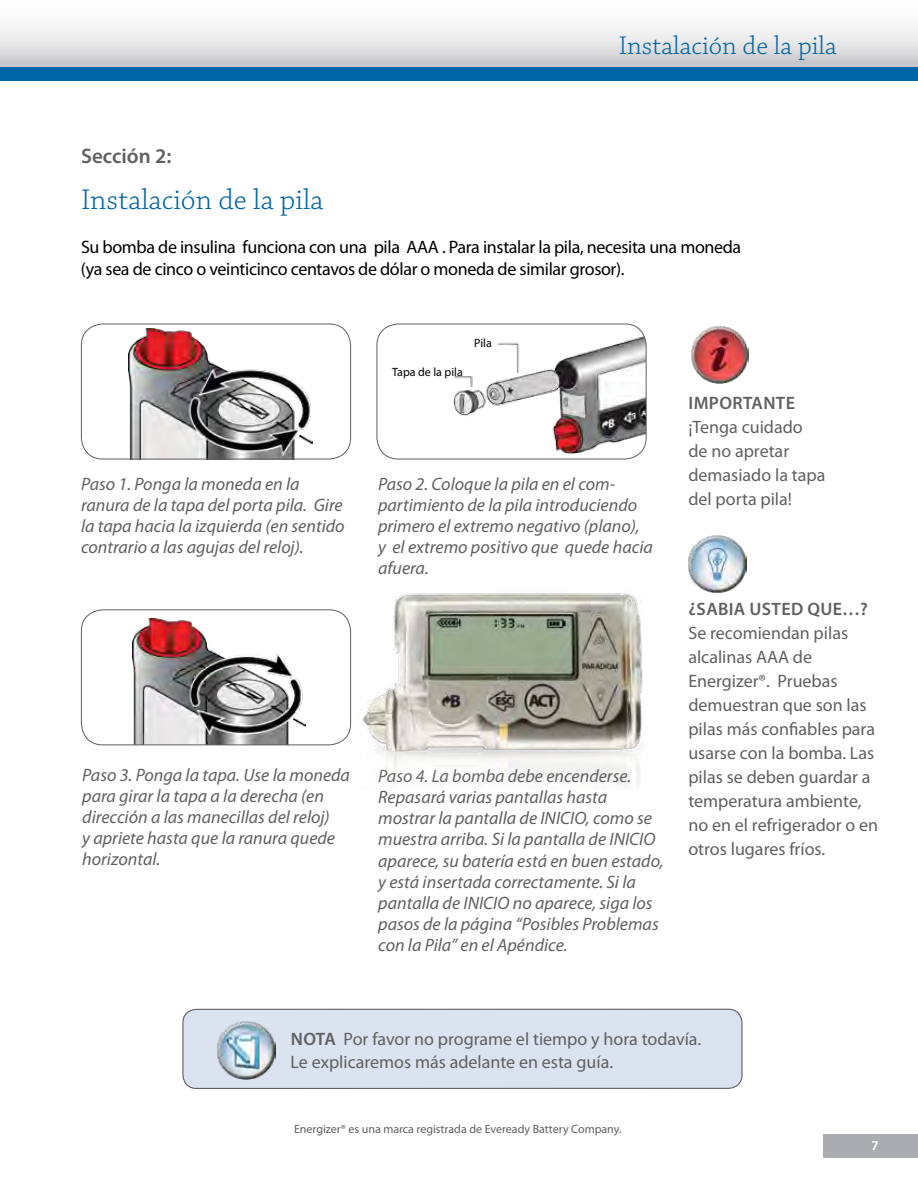
<style>
.page{position:relative;width:918px;height:1188px;background:#fff}
.page>*{position:absolute;margin:0;border:0;box-sizing:border-box;transform-origin:0 0}
.t1{font:300 30px "Chaparral Pro";color:#0065a4}
.t2{font:300 27px "Chaparral Pro";color:#0065a4}
.t3{font:600 21px "Myriad Pro";color:#5f6062}
.t4{font:italic 18px/21px "Myriad Pro";color:#5f6062}
.t5{font:18px/24px "Myriad Pro";color:#5f6062}
.t6{font:18px/22.5px "Myriad Pro";letter-spacing:-.02em;color:#000}
.t7{font:600 18px "Myriad Pro";letter-spacing:.02em;color:#5f6062}
.t8{font:600 13.5px "Myriad Pro";color:#fff}
.t9{font:12px "Myriad Pro";color:#5f6062}
.t10{font:12px "Myriad Pro";color:#000}
.s1{font-weight:600}
</style>
<div class="page">
<div style="left:0;top:0;width:918px;height:68px;background:linear-gradient(to bottom,#fff,#cdccce)"></div>
<div style="left:0;top:68px;width:918px;height:13px;background:#0065a4"></div>
<img style="left:453px;top:331px;width:193px;height:122px">
<div style="left:377px;top:324px;width:270px;height:135px;border:1px solid #5f6062;border-radius:22px"></div>
<div style="left:823px;top:1134px;width:95px;height:24px;background:#aaacaf"></div>
<img style="left:129px;top:328px;width:184px;height:129px">
<div style="left:81px;top:324px;width:270px;height:135px;border:1px solid #5f6062;border-radius:22px"></div>
<img style="left:688px;top:535px;width:58px;height:57px">
<img style="left:133px;top:618px;width:172px;height:125px">
<div style="left:81px;top:609px;width:270px;height:136px;border:1px solid #5f6062;border-radius:22px"></div>
<img style="left:316px;top:589px;width:378px;height:196px">
<div style="left:183px;top:1009px;width:559px;height:79px;background:#dce3f0;border-radius:14px"></div>
<div style="left:182px;top:1009px;width:561px;height:80px;border:1px solid #5f6062;border-radius:14px"></div>
<img style="left:217px;top:1021px;width:58px;height:58px">
<img style="left:691px;top:326px;width:58px;height:58px">
<h2 class="t2" style="left:619px;top:31px;width:220px">Instalación de la pila</h2>
<p class="t3" style="left:81px;top:143px;width:92px">Sección 2:</p>
<h1 class="t1" style="left:81px;top:183px;width:244px">Instalación de la pila</h1>
<p class="t6" style="left:81px;top:236px;width:662px">Su bomba de insulina funciona con una pila AAA . Para instalar la pila, necesita una moneda (ya sea de cinco o veinticinco centavos de dólar o moneda de similar grosor).</p>
<p class="t10" style="left:392px;top:366px;width:72px">Tapa de la pila</p>
<p class="t10" style="left:474px;top:337px;width:19px">Pila</p>
<p class="t4" style="left:81px;top:473px;width:265px">Paso 1. Ponga la moneda en la ranura de la tapa del porta pila. Gire la tapa hacia la izquierda (en sentido contrario a las agujas del reloj).</p>
<p class="t4" style="left:378px;top:473px;width:276px">Paso 2. Coloque la pila en el com&shy;partimiento de la pila introduciendo primero el extremo negativo (plano),<br>y el extremo positivo que quede hacia afuera.</p>
<p class="t4" style="left:82px;top:764px;width:269px">Paso 3. Ponga la tapa. Use la moneda para girar la tapa a la derecha (en dirección a las manecillas del reloj)<br>y apriete hasta que la ranura quede horizontal.</p>
<p class="t4" style="left:378px;top:766px;width:287px">Paso 4. La bomba debe encenderse.<br>Repasará varias pantallas hasta mostrar la pantalla de INICIO, como se muestra arriba. Si la pantalla de INICIO aparece, su batería está en buen estado, y está insertada correctamente. Si la pantalla de INICIO no aparece, siga los pasos de la página “Posibles Problemas con la Pila” en el Apéndice.</p>
<p class="t7" style="left:689px;top:392px;width:108px">IMPORTANTE</p>
<p class="t5" style="left:688px;top:416px;width:139px">¡Tenga cuidado de no apretar demasiado la tapa del porta pila!</p>
<p class="t7" style="left:689px;top:598px;width:181px">¿SABIA USTED QUE…?</p>
<p class="t5" style="left:688px;top:622px;width:191px">Se recomiendan pilas alcalinas AAA de<br>Energizer®. Pruebas demuestran que son las pilas más confiables para usarse con la bomba. Las pilas se deben guardar a temperatura ambiente, no en el refrigerador o en otros lugares fríos.</p>
<p class="t5" style="left:291px;top:1028px;width:411px;line-height:22.5px"><span class="s1">Not A</span> Por favor no programe el tiempo y hora todavía.<br>Le explicaremos más adelante en esta guía.</p>
<p class="t9" style="left:294px;top:1123px;width:328px">Energizer® es una marca registrada de Eveready Battery Company.</p>
<p class="t8" style="left:871px;top:1137px;width:9px">7</p>
</div>
